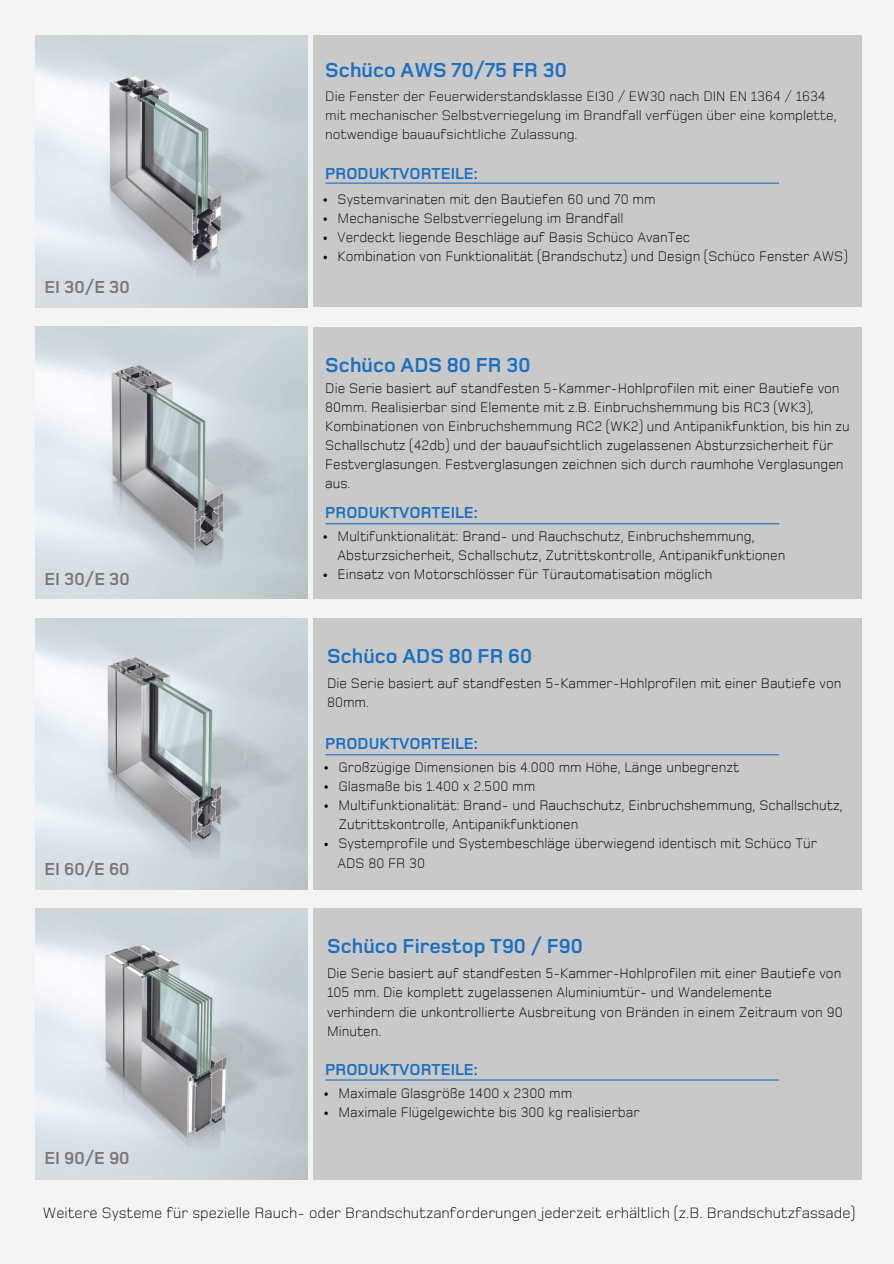
<style>
.page{position:relative;width:894px;height:1264px;background:#fff}
.page>*{position:absolute;margin:0;border:0;box-sizing:border-box;transform-origin:0 0}
.t1{font:700 21px "Foundry Monoline W04";color:#1b70c1}
.t2{font:700 18px "Foundry Monoline W04";color:#797979}
.t3{font:700 16.5px "Foundry Monoline W04";color:#1b70c1}
.t4{font:300 15.45px "Foundry Monoline W04";color:#000}
.t5{font:300 14.25px/19.2px "Foundry Monoline OT3 W08";color:#000}
.t6{font:300 14.25px/19.2px "Foundry Monoline W04";color:#000}
</style>
<div class="page">
<div style="left:0;top:0;width:893px;height:1263px;background:#f4f4f4"></div>
<div style="left:313px;top:36px;width:548px;height:271px;background:#c9c9c9"></div>
<hr style="left:326px;top:182px;width:452px;height:2px;background:#1b70c1">
<div style="left:313px;top:327px;width:548px;height:271px;background:#c9c9c9"></div>
<hr style="left:326px;top:523px;width:452px;height:1px;background:#1b70c1">
<div style="left:313px;top:618px;width:548px;height:271px;background:#c9c9c9"></div>
<div style="left:313px;top:908px;width:548px;height:271px;background:#c9c9c9"></div>
<hr style="left:326px;top:1079px;width:452px;height:1px;background:#1b70c1">
<hr style="left:326px;top:754px;width:452px;height:1px;background:#1b70c1">
<img style="left:36px;top:36px;width:271px;height:271px">
<img style="left:36px;top:618px;width:271px;height:271px">
<img style="left:36px;top:327px;width:271px;height:271px">
<img style="left:36px;top:908px;width:271px;height:271px">
<svg style="left:323px;top:198px;width:4px;height:4px"></svg>
<svg style="left:323px;top:217px;width:4px;height:4px"></svg>
<svg style="left:323px;top:236px;width:4px;height:4px"></svg>
<svg style="left:323px;top:256px;width:4px;height:3px"></svg>
<svg style="left:323px;top:573px;width:4px;height:4px"></svg>
<svg style="left:324px;top:766px;width:4px;height:3px"></svg>
<svg style="left:324px;top:842px;width:4px;height:4px"></svg>
<h1 class="t1" style="left:325px;top:55px;width:243px">Schüco AWS 70/75 FR 30</h1>
<p class="t6" style="left:325px;top:85px;width:512px">Die Fenster der Feuerwiderstandsklasse EI30 / EW30 nach DIN EN 1364 / 1634 mit mechanischer Selbstverriegelung im Brandfall verfügen über eine komplette, notwendige bauaufsichtliche Zulassung.</p>
<p class="t3" style="left:325px;top:162px;width:154px">PRODUKTVORTEILE:</p>
<p class="t2" style="left:45px;top:275px;width:87px">EI 30/E 30</p>
<p class="t2" style="left:45px;top:566px;width:87px">EI 30/E 30</p>
<p class="t2" style="left:45px;top:857px;width:87px">EI 60/E 60</p>
<p class="t2" style="left:45px;top:1145px;width:87px">EI 90/E 90</p>
<p class="t5" style="left:337px;top:188px;width:511px">Systemvarinaten mit den Bautiefen 60 und 70 mm<br>Mechanische Selbstverriegelung im Brandfall<br>Verdeckt liegende Beschläge auf Basis Schüco AvanTec<br>Kombination von Funktionalität (Brandschutz) und Design (Schüco Fenster AWS)</p>
<h1 class="t1" style="left:325px;top:350px;width:207px">Schüco ADS 80 FR 30</h1>
<p class="t5" style="left:325px;top:377px;width:526px">Die Serie basiert auf standfesten 5-Kammer-Hohlprofilen mit einer Bautiefe von 80mm. Realisierbar sind Elemente mit z.B. Einbruchshemmung bis RC3 (WK3), Kombinationen von Einbruchshemmung RC2 (WK2) und Antipanikfunktion, bis hin zu Schallschutz (42db) und der bauaufsichtlich zugelassenen Absturzsicherheit für Festverglasungen. Festverglasungen zeichnen sich durch raumhohe Verglasungen aus.</p>
<p class="t3" style="left:325px;top:501px;width:154px">PRODUKTVORTEILE:</p>
<p class="t5" style="left:337px;top:525px;width:449px">Multifunktionalität: Brand- und Rauchschutz, Einbruchshemmung,<br>Absturzsicherheit, Schallschutz, Zutrittskontrolle, Antipanikfunktionen<br>Einsatz von Motorschlösser für Türautomatisation möglich</p>
<h1 class="t1" style="left:327px;top:641px;width:206px">Schüco ADS 80 FR 60</h1>
<p class="t5" style="left:327px;top:672px;width:515px">Die Serie basiert auf standfesten 5-Kammer-Hohlprofilen mit einer Bautiefe von<br>80mm.</p>
<p class="t3" style="left:325px;top:732px;width:154px">PRODUKTVORTEILE:</p>
<p class="t5" style="left:337px;top:756px;width:507px">Großzügige Dimensionen bis 4.000 mm Höhe, Länge unbegrenzt<br>Glasmaße bis 1.400 x 2.500 mm<br>Multifunktionalität: Brand- und Rauchschutz, Einbruchshemmung, Schallschutz, Zutrittskontrolle, Antipanikfunktionen<br>Systemprofile und Systembeschläge überwiegend identisch mit Schüco Tür ADS 80 FR 30</p>
<h1 class="t1" style="left:327px;top:931px;width:257px">Schüco Firestop T90 / F90</h1>
<p class="t5" style="left:327px;top:962px;width:517px">Die Serie basiert auf standfesten 5-Kammer-Hohlprofilen mit einer Bautiefe von 105 mm. Die komplett zugelassenen Aluminiumtür- und Wandelemente verhindern die unkontrollierte Ausbreitung von Bränden in einem Zeitraum von 90<br>Minuten.</p>
<p class="t3" style="left:325px;top:1058px;width:154px">PRODUKTVORTEILE:</p>
<p class="t5" style="left:338px;top:1082px;width:302px">Maximale Glasgröße 1400 x 2300 mm<br>Maximale Flügelgewichte bis 300 kg realisierbar</p>
<p class="t4" style="left:43px;top:1202px;width:813px">Weitere Systeme für spezielle Rauch- oder Brandschutzanforderungen jederzeit erhältlich (z.B. Brandschutzfassade)</p>
</div>
